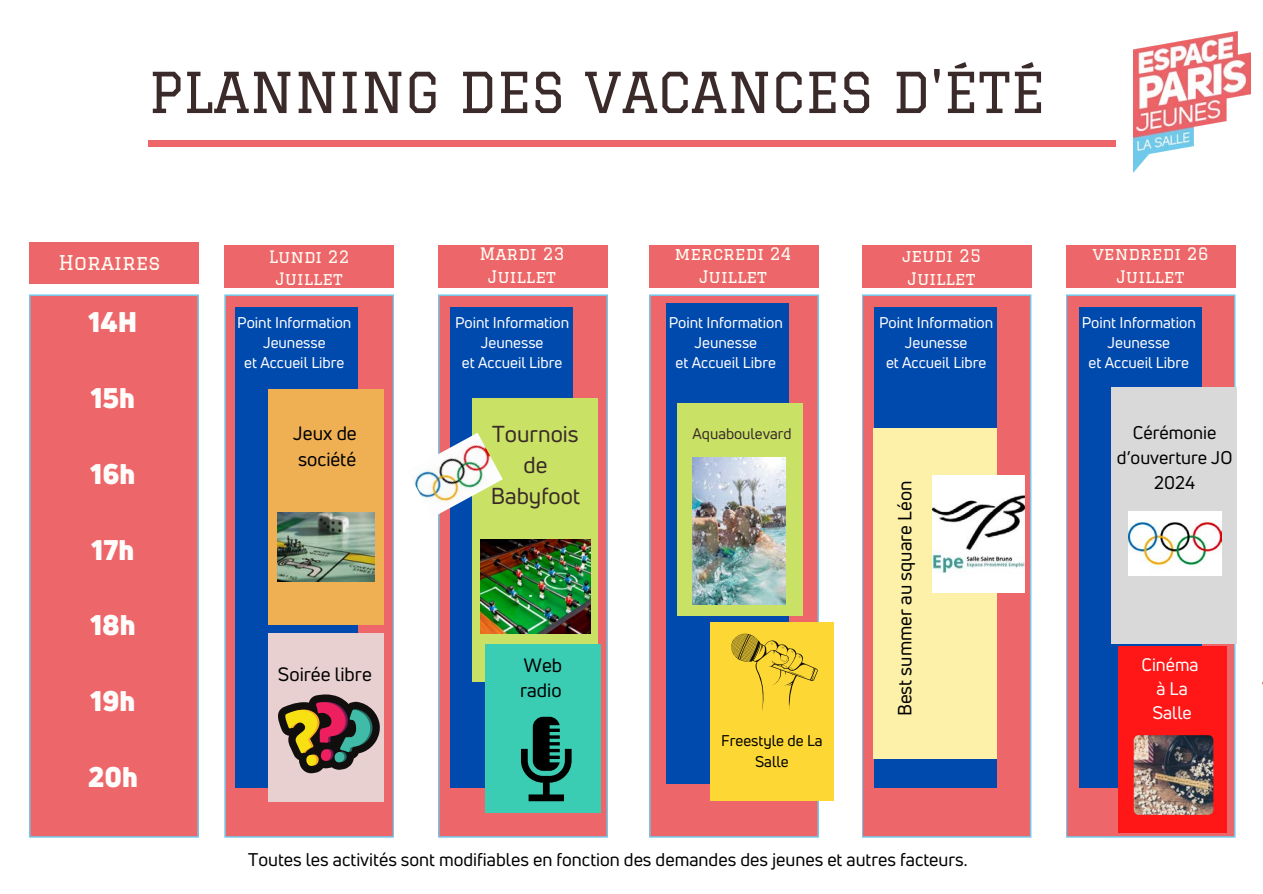
<style>
.page{position:relative;width:1263px;height:894px;background:#fff}
.page>*{position:absolute;margin:0;border:0;box-sizing:border-box;transform-origin:0 0}
.t1{font:55.05px "Graduate";color:#3a2a29}
.t2{font:900 27.75px "Uni Neue";color:#fffcfc}
.t3{font:22.65px/31px "Uni Neue";color:#3a2a29;text-align:center}
.t4{font:19.95px "Graduate";color:#fffcf3}
.t5{font:18.9px/25.8px "Uni Neue";color:#000}
.t6{font:18.75px "Uni Neue";color:#000}
.t7{font:18px/24.8px "Uni Neue";color:#000;text-align:center}
.t8{font:17.85px/23.7px "Uni Neue";color:#fff;text-align:center}
.t9{font:16.95px/23.7px "Graduate";color:#fffcf3;text-align:center}
.t10{font:16.8px/22.5px "Graduate";color:#fffcf3;text-align:center}
.t11{font:15.15px "Uni Neue";color:#fff}
.t12{font:15.15px/20.2px "Uni Neue";color:#000;text-align:center}
.t13{font:15px "Uni Neue";color:#3a2a29}
</style>
<div class="page">
<div style="left:148px;top:140px;width:967px;height:7px;background:#ed666a"></div>
<div style="left:29px;top:294px;width:170px;height:543px;background:#ed666a"></div>
<div style="left:224px;top:246px;width:170px;height:41px;background:#ed666a"></div>
<svg style="left:1066px;top:294px;width:169px;height:543px;background:#e26c73"></svg>
<img style="left:1133px;top:32px;width:117px;height:140px">
<div style="left:29px;top:242px;width:170px;height:42px;background:#ed666a"></div>
<div style="left:438px;top:246px;width:170px;height:41px;background:#ed666a"></div>
<div style="left:649px;top:246px;width:170px;height:41px;background:#ed666a"></div>
<div style="left:861px;top:246px;width:170px;height:41px;background:#ed666a"></div>
<div style="left:1066px;top:246px;width:169px;height:41px;background:#ed666a"></div>
<svg style="left:224px;top:294px;width:170px;height:543px;background:#e27177"></svg>
<svg style="left:438px;top:294px;width:170px;height:543px;background:#de7178"></svg>
<svg style="left:649px;top:294px;width:170px;height:543px;background:#e36e74"></svg>
<div style="left:235px;top:307px;width:122px;height:481px;background:#004aad"></div>
<div style="left:450px;top:307px;width:123px;height:481px;background:#004aad"></div>
<div style="left:666px;top:303px;width:123px;height:481px;background:#004aad"></div>
<svg style="left:862px;top:294px;width:169px;height:543px;background:#e66b71"></svg>
<div style="left:874px;top:307px;width:123px;height:481px;background:#004aad"></div>
<div style="left:1079px;top:307px;width:122px;height:481px;background:#004aad"></div>
<div style="left:1118px;top:645px;width:108px;height:187px;background:#ff1616"></div>
<img style="left:1134px;top:735px;width:79px;height:79px;border-radius:5px">
<div style="left:268px;top:633px;width:115px;height:168px;background:#e9d0d0"></div>
<svg style="left:278px;top:694px;width:102px;height:79px"></svg>
<div style="left:268px;top:389px;width:115px;height:235px;background:#efb054"></div>
<img style="left:277px;top:512px;width:97px;height:69px">
<div style="left:472px;top:398px;width:126px;height:283px;background:#c9e265"></div>
<img style="left:480px;top:539px;width:111px;height:94px">
<div style="left:485px;top:644px;width:116px;height:167px;background:#3bcdb3"></div>
<svg style="left:521px;top:716px;width:51px;height:85px"></svg>
<div style="left:873px;top:428px;width:124px;height:330px;background:#fdf0a8"></div>
<img style="left:933px;top:475px;width:92px;height:117px">
<div style="left:678px;top:403px;width:125px;height:212px;background:#c9e265"></div>
<div style="left:1111px;top:387px;width:125px;height:256px;background:#d9d9d9"></div>
<img style="left:1128px;top:511px;width:93px;height:64px">
<img style="left:414px;top:432px;width:89px;height:85px">
<img style="left:692px;top:457px;width:94px;height:147px">
<div style="left:710px;top:622px;width:123px;height:178px;background:#fdd835"></div>
<svg style="left:731px;top:633px;width:87px;height:79px"></svg>
<p class="t1" style="left:148px;top:61px;width:898px">PLANNING DES VACANCES D'ÉTÉ</p>
<p class="t4" style="left:58px;top:251px;width:104px">Horaires</p>
<p class="t10" style="left:269px;top:245px;width:82px">Lundi 22<br>Juillet</p>
<p class="t2" style="left:89px;top:303px;width:50px">14H</p>
<h4 class="t11" style="left:237px;top:311px;width:116px">Point Information</h4>
<p class="t11" style="left:263px;top:332px;width:64px">Jeunesse</p>
<p class="t11" style="left:244px;top:352px;width:102px">et Accueil Libre</p>
<p class="t2" style="left:91px;top:378px;width:46px">15h</p>
<p class="t9" style="left:479px;top:241px;width:87px">Mardi 23<br>Juillet</p>
<p class="t9" style="left:674px;top:241px;width:119px">mercredi 24<br>Juillet</p>
<h4 class="t9" style="left:902px;top:243px;width:80px">jeudi 25<br>Juillet</h4>
<p class="t9" style="left:1092px;top:241px;width:118px">vendredi 26<br>Juillet</p>
<p class="t11" style="left:455px;top:311px;width:116px">Point Information</p>
<p class="t11" style="left:481px;top:332px;width:64px">Jeunesse</p>
<p class="t11" style="left:462px;top:352px;width:102px">et Accueil Libre</p>
<p class="t11" style="left:669px;top:311px;width:116px">Point Information</p>
<p class="t11" style="left:694px;top:332px;width:64px">Jeunesse</p>
<p class="t11" style="left:676px;top:352px;width:102px">et Accueil Libre</p>
<p class="t11" style="left:879px;top:311px;width:116px">Point Information</p>
<p class="t11" style="left:905px;top:332px;width:64px">Jeunesse</p>
<p class="t11" style="left:886px;top:352px;width:102px">et Accueil Libre</p>
<p class="t11" style="left:1082px;top:311px;width:116px">Point Information</p>
<p class="t11" style="left:1107px;top:332px;width:64px">Jeunesse</p>
<h4 class="t11" style="left:1089px;top:352px;width:102px">et Accueil Libre</h4>
<h4 class="t2" style="left:91px;top:454px;width:46px">16h</h4>
<p class="t2" style="left:92px;top:530px;width:44px">17h</p>
<h4 class="t2" style="left:90px;top:606px;width:47px">18h</h4>
<p class="t2" style="left:91px;top:682px;width:46px">19h</p>
<p class="t2" style="left:88px;top:757px;width:51px">20h</p>
<h3 class="t5" style="left:293px;top:420px;width:65px">Jeux de société</h3>
<h3 class="t3" style="left:491px;top:417px;width:91px">Tournois de<br>Babyfoot</h3>
<h4 class="t5" style="left:278px;top:661px;width:95px">Soirée libre</h4>
<h3 class="t5" style="left:520px;top:652px;width:43px;line-height:25.2px">Web radio</h3>
<h5 class="t13" style="left:693px;top:423px;width:101px">Aquaboulevard</h5>
<h5 class="t12" style="left:721px;top:730px;width:103px">Freestyle de La<br>Salle</h5>
<h3 class="t6" style="left:892px;top:716px;width:237px;rotate:-90deg">Best summer au square Léon</h3>
<p class="t7" style="left:248px;top:847px;width:721px">Toutes les activités sont modifiables en fonction des demandes des jeunes et autres facteurs.</p>
<h5 class="t7" style="left:1117px;top:420px;width:117px">Cérémonie d’ouverture JO<br>2024</h5>
<h2 class="t8" style="left:1142px;top:652px;width:59px">Cinéma à La<br>Salle</h2>
</div>
